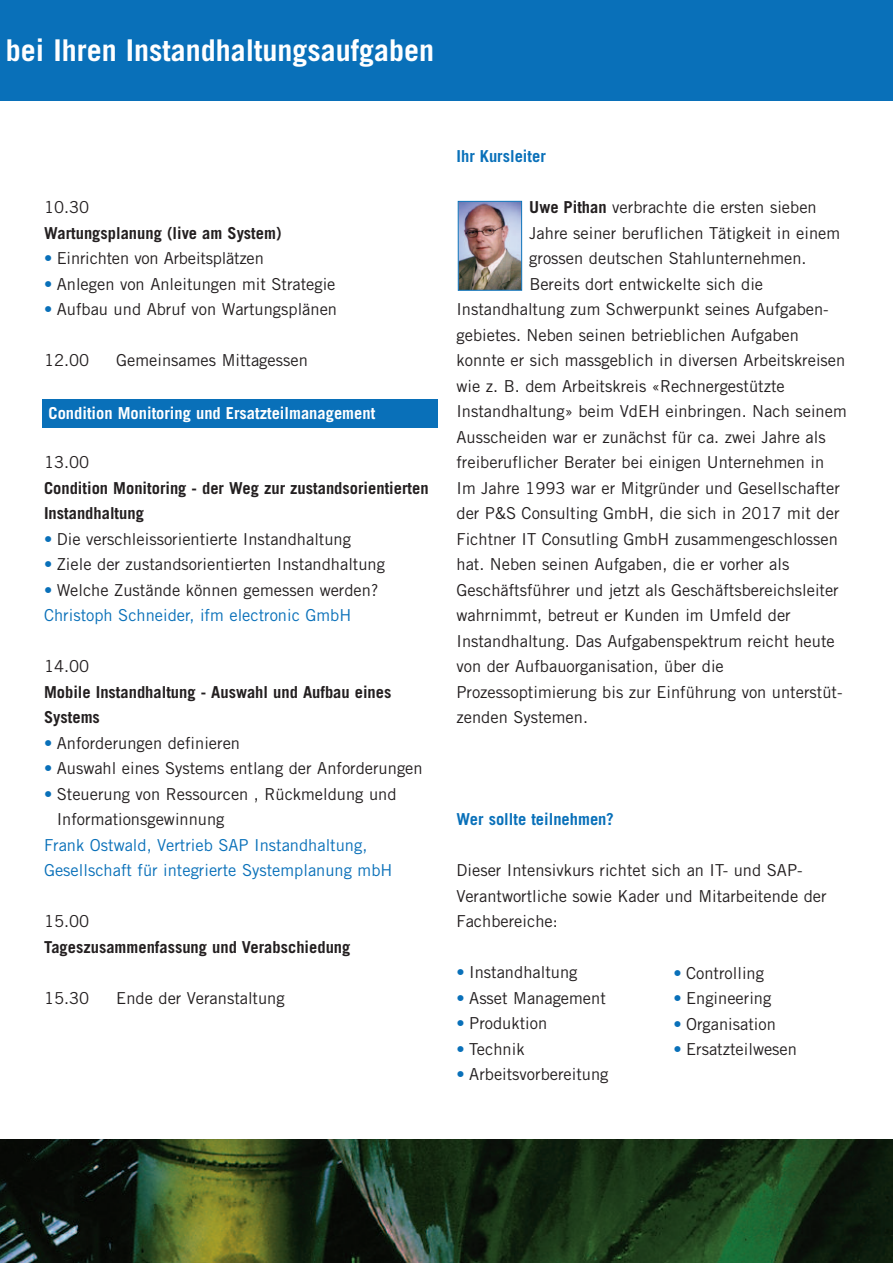
<style>
.page{position:relative;width:893px;height:1263px;background:#fff}
.page>*{position:absolute;margin:0;border:0;box-sizing:border-box;transform-origin:0 0}
.t1{font:700 30px "Trade Gothic";color:#fff}
.t2{font:16.5px/25.5px "Trade Gothic";color:#231f20}
.t3{font:700 16.5px/25.5px "Trade Gothic";color:#231f20}
.t4{font:16.5px/25.5px "Trade Gothic";color:#0970b9}
.t5{font:700 16.5px "Trade Gothic";color:#fff}
.t6{font:700 16.5px "Trade Gothic";color:#0970b9}
.s1{color:#0970b9}
.s2{color:#231f20}
.s3{font-weight:700}
</style>
<div class="page">
<div style="left:0;top:0;width:893px;height:101px;background:#0970b9"></div>
<img style="left:0;top:1140px;width:893px;height:123px">
<img style="left:460px;top:203px;width:60px;height:85px">
<div style="left:458px;top:201px;width:64px;height:89px;border:1px solid #0970b9"></div>
<div style="left:43px;top:399px;width:395px;height:28px;background:#0970b9"></div>
<h1 class="t1" style="left:6px;top:31px;width:430px">bei Ihren Instandhaltungsaufgaben</h1>
<p class="t2" style="left:44px;top:194px;width:47px">10.30</p>
<p class="t3" style="left:44px;top:220px;width:239px">Wartungsplanung (live am System)</p>
<p class="t2" style="left:44px;top:245px;width:221px"><span class="s1">•</span> Einrichten von Arbeitsplätzen</p>
<p class="t2" style="left:44px;top:271px;width:293px"><span class="s1">•</span> Anlegen von Anleitungen mit Strategie</p>
<p class="t2" style="left:44px;top:296px;width:295px"><span class="s1">•</span> Aufbau und Abruf von Wartungsplänen</p>
<p class="t2" style="left:44px;top:347px;width:47px">12.00</p>
<p class="t2" style="left:116px;top:347px;width:193px">Gemeinsames Mittagessen</p>
<p class="t5" style="left:49px;top:403px;width:328px">Condition Monitoring und Ersatzteilmanagement</p>
<p class="t2" style="left:44px;top:449px;width:47px">13.00</p>
<p class="t3" style="left:44px;top:475px;width:386px">Condition Monitoring - der Weg zur zustandsorientierten<br>Instandhaltung</p>
<p class="t2" style="left:44px;top:526px;width:309px"><span class="s1">•</span> Die verschleissorientierte Instandhaltung</p>
<p class="t2" style="left:44px;top:551px;width:342px"><span class="s1">•</span> Ziele der zustandsorientierten Instandhaltung</p>
<p class="t4" style="left:44px;top:577px;width:336px">• <span class="s2">Welche Zustände können gemessen werden?<br></span>Christoph Schneider, ifm electronic GmbH</p>
<p class="t2" style="left:44px;top:653px;width:47px">14.00</p>
<p class="t3" style="left:44px;top:679px;width:349px">Mobile Instandhaltung - Auswahl und Aufbau eines<br>Systems</p>
<p class="t2" style="left:44px;top:730px;width:198px"><span class="s1">•</span> Anforderungen definieren</p>
<p class="t2" style="left:44px;top:755px;width:380px"><span class="s1">•</span> Auswahl eines Systems entlang der Anforderungen</p>
<p class="t2" style="left:57px;top:781px;width:341px;text-indent:-13px"><span class="s1">•</span> Steuerung von Ressourcen , Rückmeldung und<br>Informationsgewinnung</p>
<p class="t4" style="left:44px;top:832px;width:350px">Frank Ostwald, Vertrieb SAP Instandhaltung,<br>Gesellschaft für integrierte Systemplanung mbH</p>
<p class="t2" style="left:44px;top:908px;width:47px">15.00</p>
<p class="t3" style="left:44px;top:934px;width:308px">Tageszusammenfassung und Verabschiedung</p>
<p class="t2" style="left:44px;top:985px;width:47px">15.30</p>
<p class="t2" style="left:116px;top:985px;width:170px">Ende der Veranstaltung</p>
<p class="t6" style="left:456px;top:146px;width:91px">Ihr Kursleiter</p>
<p class="t2" style="left:529px;top:194px;width:289px"><span class="s3">Uwe Pithan</span> verbrachte die ersten sieben</p>
<p class="t2" style="left:529px;top:220px;width:312px">Jahre seiner beruflichen Tätigkeit in einem</p>
<p class="t2" style="left:529px;top:245px;width:279px">grossen deutschen Stahlunternehmen.</p>
<p class="t2" style="left:529px;top:271px;width:235px">Bereits dort entwickelte sich die</p>
<p class="t2" style="left:456px;top:296px;width:374px">Instandhaltung zum Schwerpunkt seines Aufgaben-</p>
<p class="t2" style="left:456px;top:322px;width:344px">gebietes. Neben seinen betrieblichen Aufgaben</p>
<p class="t2" style="left:456px;top:347px;width:390px">konnte er sich massgeblich in diversen Arbeitskreisen</p>
<p class="t2" style="left:456px;top:373px;width:330px">wie z. B. dem Arbeitskreis «Rechnergestützte</p>
<p class="t2" style="left:456px;top:398px;width:392px">Instandhaltung» beim VdEH einbringen. Nach seinem</p>
<p class="t2" style="left:456px;top:424px;width:371px">Ausscheiden war er zunächst für ca. zwei Jahre als</p>
<p class="t2" style="left:456px;top:449px;width:369px">freiberuflicher Berater bei einigen Unternehmen in</p>
<p class="t2" style="left:456px;top:475px;width:385px">Im Jahre 1993 war er Mitgründer und Gesellschafter</p>
<p class="t2" style="left:456px;top:500px;width:384px">der P&amp;S Consulting GmbH, die sich in 2017 mit der</p>
<p class="t2" style="left:456px;top:526px;width:383px">Fichtner IT Consutling GmbH zusammengeschlossen</p>
<p class="t2" style="left:456px;top:551px;width:334px">hat. Neben seinen Aufgaben, die er vorher als</p>
<p class="t2" style="left:456px;top:577px;width:384px">Geschäftsführer und jetzt als Geschäftsbereichsleiter</p>
<p class="t2" style="left:456px;top:602px;width:336px">wahrnimmt, betreut er Kunden im Umfeld der</p>
<p class="t2" style="left:456px;top:628px;width:380px">Instandhaltung. Das Aufgabenspektrum reicht heute</p>
<p class="t2" style="left:456px;top:653px;width:269px">von der Aufbauorganisation, über die</p>
<p class="t2" style="left:456px;top:679px;width:387px">Prozessoptimierung bis zur Einführung von unterstüt-</p>
<p class="t2" style="left:456px;top:704px;width:133px">zenden Systemen.</p>
<p class="t6" style="left:456px;top:809px;width:159px">Wer sollte teilnehmen?</p>
<p class="t2" style="left:456px;top:857px;width:372px">Dieser Intensivkurs richtet sich an IT- und SAP-<br>Verantwortliche sowie Kader und Mitarbeitende der<br>Fachbereiche:</p>
<p class="t2" style="left:456px;top:959px;width:122px"><span class="s1">•</span> Instandhaltung</p>
<p class="t2" style="left:456px;top:985px;width:151px"><span class="s1">•</span> Asset Management</p>
<p class="t2" style="left:456px;top:1010px;width:92px"><span class="s1">•</span> Produktion</p>
<p class="t2" style="left:456px;top:1036px;width:70px"><span class="s1">•</span> Technik</p>
<p class="t2" style="left:456px;top:1061px;width:154px"><span class="s1">•</span> Arbeitsvorbereitung</p>
<p class="t2" style="left:673px;top:960px;width:92px"><span class="s1">•</span> Controlling</p>
<p class="t2" style="left:673px;top:985px;width:100px"><span class="s1">•</span> Engineering</p>
<p class="t2" style="left:673px;top:1011px;width:104px"><span class="s1">•</span> Organisation</p>
<p class="t2" style="left:673px;top:1036px;width:125px"><span class="s1">•</span> Ersatzteilwesen</p>
</div>
